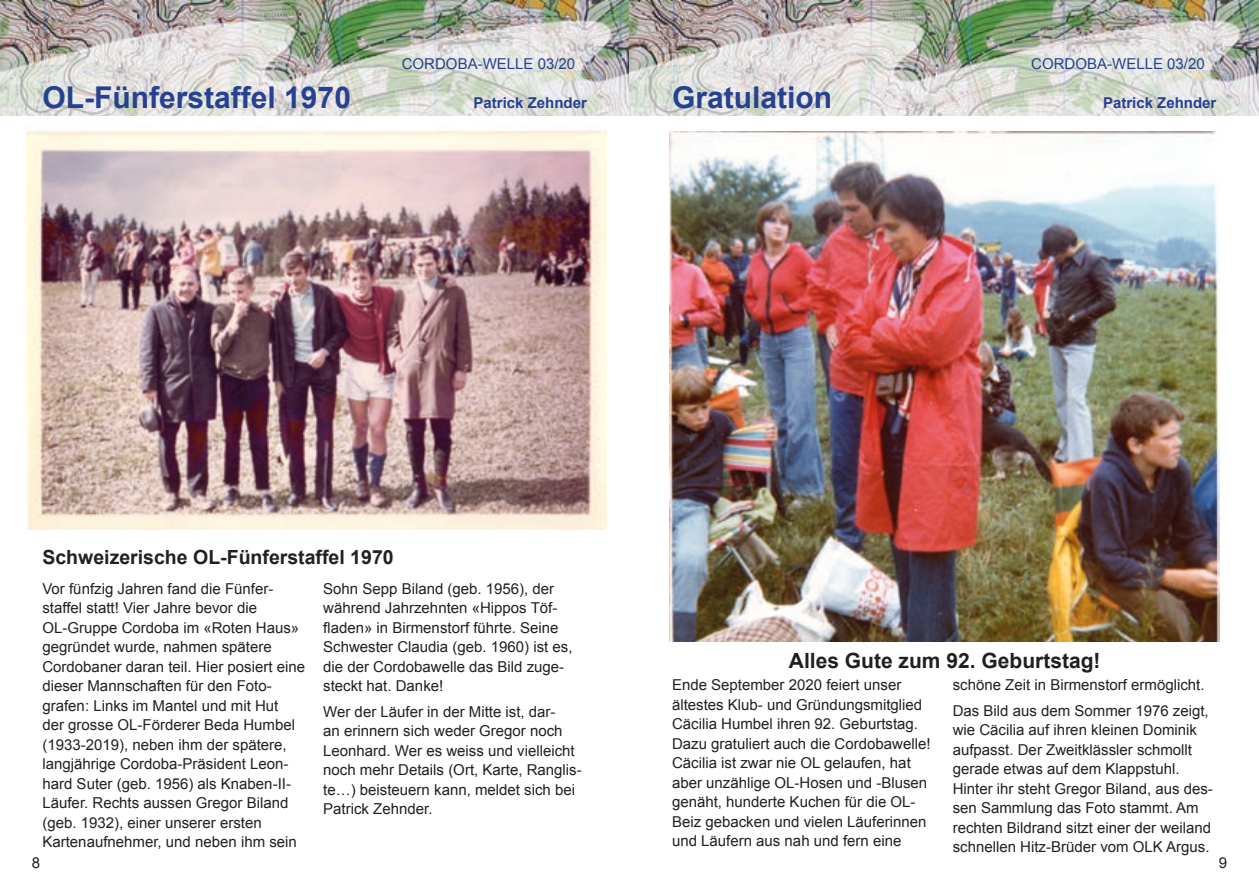
<style>
.page{position:relative;width:1259px;height:893px;background:#fff}
.page>*{position:absolute;margin:0;border:0;box-sizing:border-box;transform-origin:0 0}
.t1{font:700 30px "Arial";color:#26418f}
.t2{font:700 21px "Arial";color:#231f20}
.t3{font:700 19.5px "Arial";color:#231f20}
.t4{font:15px/19.5px "Arial";color:#231f20}
.t5{font:15px "Arial";color:#26418f}
.t6{font:700 15px "Arial";color:#26418f}
</style>
<div class="page">
<img style="left:0;top:0;width:1259px;height:116px">
<img style="left:24px;top:130px;width:583px;height:399px">
<img style="left:670px;top:132px;width:549px;height:509px">
<p class="t5" style="left:402px;top:54px;width:175px">CORDOBA-WELLE 03/20</p>
<p class="t5" style="left:1031px;top:54px;width:175px">CORDOBA-WELLE 03/20</p>
<h1 class="t1" style="left:43px;top:77px;width:310px">OL-Fünferstaffel 1970</h1>
<p class="t6" style="left:473px;top:93px;width:115px">Patrick Zehnder</p>
<h1 class="t1" style="left:672px;top:77px;width:162px">Gratulation</h1>
<p class="t6" style="left:1103px;top:93px;width:115px">Patrick Zehnder</p>
<h3 class="t3" style="left:42px;top:544px;width:353px">Schweizerische OL-Fünferstaffel 1970</h3>
<p class="t4" style="left:42px;top:579px;width:264px">Vor fünfzig Jahren fand die Fünfer&shy;staffel statt! Vier Jahre bevor die OL-Gruppe Cordoba im «Roten Haus» gegründet wurde, nahmen spätere Cordobaner daran teil. Hier posiert eine dieser Mannschaften für den Foto&shy;grafen: Links im Mantel und mit Hut<br>der grosse OL-Förderer Beda Humbel (1933-2019), neben ihm der spätere, langjährige Cordoba-Präsident Leon&shy;hard Suter (geb. 1956) als Knaben-II-Läufer. Rechts aussen Gregor Biland (geb. 1932), einer unserer ersten Kartenaufnehmer, und neben ihm sein</p>
<p class="t4" style="left:323px;top:579px;width:251px">Sohn Sepp Biland (geb. 1956), der während Jahrzehnten «Hippos Töf&shy;fladen» in Birmenstorf führte. Seine<br>Schwester Claudia (geb. 1960) ist es, die der Cordobawelle das Bild zuge&shy;steckt hat. Danke!</p>
<h2 class="t2" style="left:789px;top:646px;width:313px">Alles Gute zum 92. Geburtstag!</h2>
<p class="t4" style="left:672px;top:676px;width:260px">Ende September 2020 feiert unser ältestes Klub- und Gründungsmitglied Cäcilia Humbel ihren 92. Geburtstag.<br>Dazu gratuliert auch die Cordobawelle!<br>Cäcilia ist zwar nie OL gelaufen, hat aber unzählige OL-Hosen und -Blusen genäht, hunderte Kuchen für die OL-Beiz gebacken und vielen Läuferinnen und Läufern aus nah und fern eine</p>
<p class="t4" style="left:952px;top:673px;width:257px;line-height:25.5px">schöne Zeit in Birmenstorf ermöglicht.<br>Das Bild aus dem Sommer 1976 zeigt,</p>
<p class="t4" style="left:323px;top:702px;width:260px">Wer der Läufer in der Mitte ist, dar-<br>an erinnern sich weder Gregor noch Leonhard. Wer es weiss und vielleicht noch mehr Details (Ort, Karte, Ranglis&shy;te…) beisteuern kann, meldet sich bei Patrick Zehnder.</p>
<p class="t4" style="left:952px;top:721px;width:262px">wie Cäcilia auf ihren kleinen Dominik aufpasst. Der Zweitklässler schmollt gerade etwas auf dem Klappstuhl.<br>Hinter ihr steht Gregor Biland, aus des&shy;sen Sammlung das Foto stammt. Am rechten Bildrand sitzt einer der weiland schnellen Hitz-Brüder vom OLK Argus.</p>
<p class="t4" style="left:32px;top:853px;width:10px">8</p>
<p class="t4" style="left:1219px;top:853px;width:10px">9</p>
</div>
